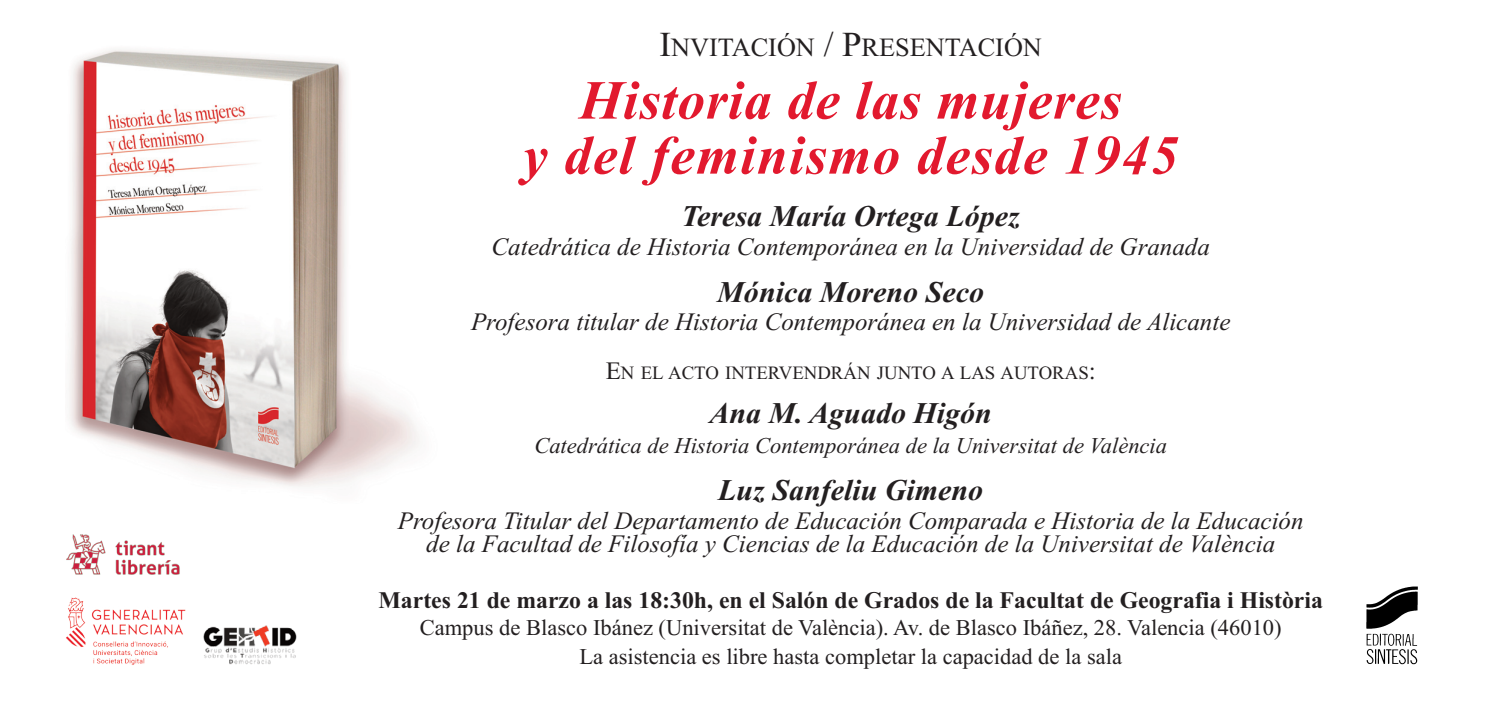
<style>
.page{position:relative;width:1489px;height:702px;background:#fff}
.page>*{position:absolute;margin:0;border:0;box-sizing:border-box;transform-origin:0 0}
.t1{font:italic 700 55px/55px "Times New Roman";letter-spacing:.025em;color:#e2192e;text-align:center}
.t2{font:italic 700 30px "Times New Roman";color:#231f20}
.t3{font:26.25px "Times New Roman";color:#231f20}
.t4{font:italic 25px/23.8px "Times New Roman";color:#231f20;text-align:center}
.t5{font:700 23.75px "Times New Roman";color:#231f20}
.t6{font:22.5px "Times New Roman";color:#231f20}
.t7{font:italic 22.5px "Times New Roman";color:#231f20}
.t8{font:18.75px "Times New Roman";color:#231f20}
.s1{font-size:35px}
.s2{font-size:25px}
</style>
<div class="page">
<img style="left:69px;top:49px;width:351px;height:438px">
<img style="left:1366px;top:586px;width:52px;height:79px">
<img style="left:203px;top:625px;width:94px;height:40px">
<img style="left:66px;top:597px;width:120px;height:68px">
<img style="left:66px;top:534px;width:114px;height:41px">
<p class="t3" style="left:659px;top:32px;width:384px"><span class="s1">I</span>NVITACIÓN <span class="s1">/ P</span>RESENTACIÓN</p>
<p class="t1" style="left:523px;top:78px;width:656px">Historia de las mujeres<br>y del feminismo desde 1945</p>
<p class="t2" style="left:681px;top:205px;width:340px">Teresa María Ortega López</p>
<p class="t4" style="left:491px;top:234px;width:720px">Catedrática de Historia Contemporánea en la Universidad de Granada</p>
<p class="t2" style="left:717px;top:281px;width:268px">Mónica Moreno Seco</p>
<p class="t4" style="left:471px;top:310px;width:761px">Profesora titular de Historia Contemporánea en la Universidad de Alicante</p>
<p class="t8" style="left:605px;top:361px;width:491px"><span class="s2">E</span>N EL ACTO INTERVENDRÁN JUNTO A LAS AUTORAS<span class="s2">:</span></p>
<p class="t2" style="left:709px;top:402px;width:284px">Ana M. Aguado Higón</p>
<p class="t7" style="left:534px;top:431px;width:634px">Catedrática de Historia Contemporánea de la Universitat de València</p>
<p class="t2" style="left:718px;top:479px;width:267px">Luz Sanfeliu Gimeno</p>
<p class="t4" style="left:398px;top:508px;width:907px">Profesora Titular del Departamento de Educación Comparada e Historia de la Educación de la Facultad de Filosofía y Ciencias de la Educación de la Universitat de València</p>
<p class="t5" style="left:378px;top:592px;width:946px">Martes 21 de marzo a las 18:30h, en el Salón de Grados de la Facultat de Geografia i Història</p>
<p class="t6" style="left:420px;top:613px;width:863px">Campus de Blasco Ibánez (Universitat de València). Av. de Blasco Ibáñez, 28. Valencia (46010)</p>
<p class="t6" style="left:579px;top:643px;width:544px">La asistencia es libre hasta completar la capacidad de la sala</p>
</div>
